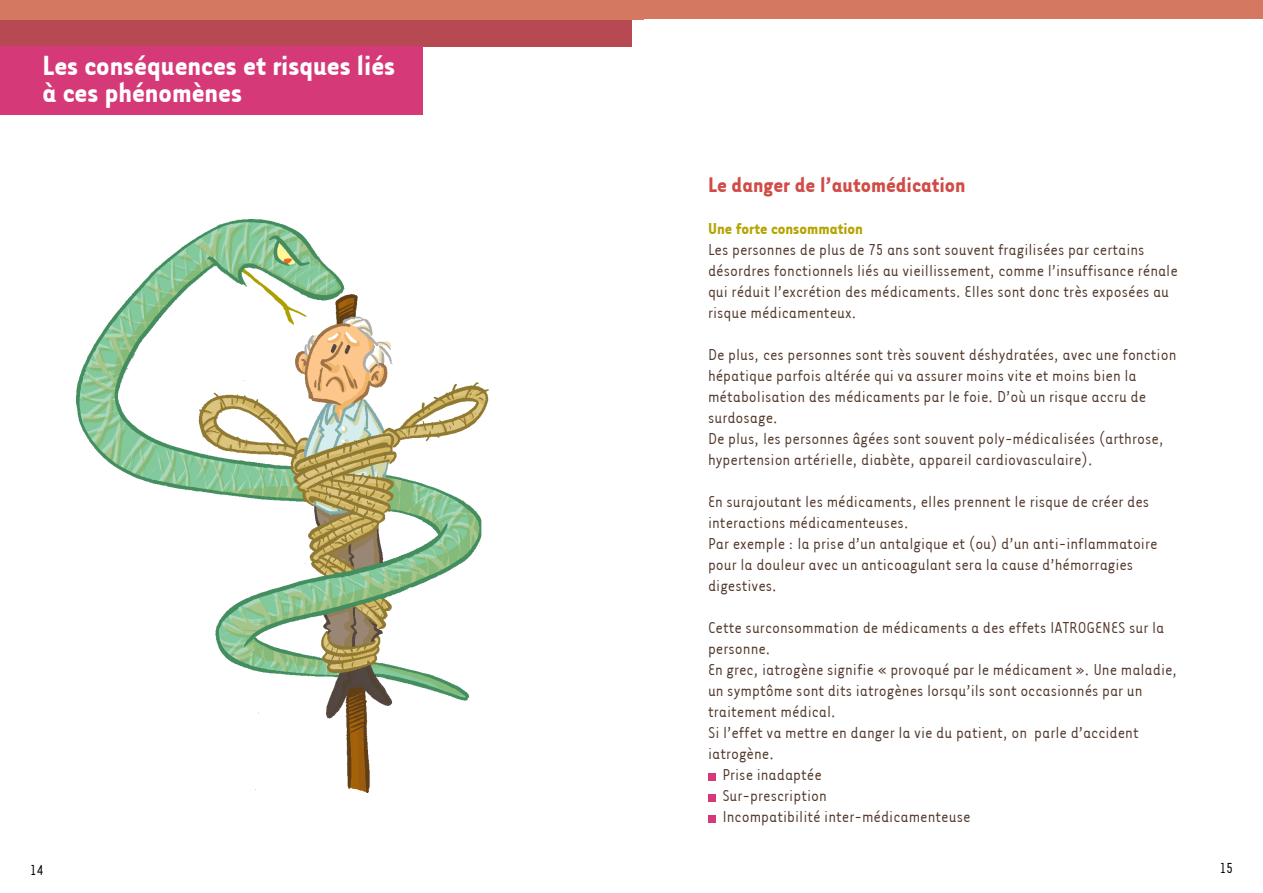
<style>
.page{position:relative;width:1263px;height:893px;background:#fff}
.page>*{position:absolute;margin:0;border:0;box-sizing:border-box;transform-origin:0 0}
.t1{font:700 31.5px/27px "Tarzana Narrow";color:#fff}
._4-Nom_contact_orang{font:700 24px "Tarzana Narrow";color:#d14b47}
._4-Nom_contact_orang-2{font:18px/21px "Tarzana Narrow";color:#503629}
._4-Nom_contact_orang-3{font:700 18px "Tarzana Narrow";color:#b4a400}
.t2{font:16.5px "Tarzana Narrow";color:#000}
</style>
<div class="page">
<div style="left:0;top:0;width:631px;height:47px;background:#b64952"></div>
<div style="left:0;top:0;width:643px;height:19px;background:#d47861"></div>
<div style="left:631px;top:0;width:632px;height:19px;background:#d47861"></div>
<div style="left:0;top:47px;width:422px;height:68px;background:#d53977"></div>
<div style="left:708px;top:773px;width:7px;height:7px;background:#d53977"></div>
<div style="left:708px;top:794px;width:7px;height:7px;background:#d53977"></div>
<div style="left:708px;top:815px;width:7px;height:7px;background:#d53977"></div>
<img style="left:77px;top:219px;width:412px;height:574px">
<p class="t1" style="left:43px;top:51px;width:354px">Les conséquences et risques liés à ces phénomènes</p>
<p class="_4-Nom_contact_orang" style="left:708px;top:170px;width:259px">Le danger de l’automédication</p>
<p class="_4-Nom_contact_orang-3" style="left:708px;top:218px;width:157px">Une forte consommation</p>
<p class="_4-Nom_contact_orang-2" style="left:708px;top:239px;width:471px">Les personnes de plus de 75 ans sont souvent fragilisées par certains désordres fonctionnels liés au vieillissement, comme l’insuffisance rénale qui réduit l’excrétion des médicaments. Elles sont donc très exposées au risque médicamenteux.</p>
<p class="_4-Nom_contact_orang-2" style="left:708px;top:344px;width:470px">De plus, ces personnes sont très souvent déshydratées, avec une fonction hépatique parfois altérée qui va assurer moins vite et moins bien la métabolisation des médicaments par le foie. D’où un risque accru de surdosage.</p>
<p class="_4-Nom_contact_orang-2" style="left:708px;top:428px;width:457px">De plus, les personnes âgées sont souvent poly-médicalisées (arthrose, hypertension artérielle, diabète, appareil cardiovasculaire).</p>
<p class="_4-Nom_contact_orang-2" style="left:708px;top:491px;width:443px">En surajoutant les médicaments, elles prennent le risque de créer des interactions médicamenteuses.</p>
<p class="_4-Nom_contact_orang-2" style="left:708px;top:533px;width:451px">Par exemple : la prise d’un antalgique et (ou) d’un anti-inflammatoire pour la douleur avec un anticoagulant sera la cause d’hémorragies digestives.</p>
<p class="_4-Nom_contact_orang-2" style="left:708px;top:617px;width:458px">Cette surconsommation de médicaments a des effets IATROGENES sur la personne.</p>
<p class="_4-Nom_contact_orang-2" style="left:708px;top:659px;width:471px">En grec, iatrogène signifie « provoqué par le médicament ». Une maladie, un symptôme sont dits iatrogènes lorsqu’ils sont occasionnés par un traitement médical.</p>
<p class="_4-Nom_contact_orang-2" style="left:708px;top:722px;width:432px">Si l’effet va mettre en danger la vie du patient, on parle d’accident iatrogène.</p>
<p class="_4-Nom_contact_orang-2" style="left:722px;top:764px;width:101px">Prise inadaptée</p>
<p class="_4-Nom_contact_orang-2" style="left:722px;top:785px;width:106px">Sur-prescription</p>
<p class="_4-Nom_contact_orang-2" style="left:722px;top:806px;width:250px">Incompatibilité inter-médicamenteuse</p>
<p class="t2" style="left:30px;top:860px;width:15px">14</p>
<p class="t2" style="left:1219px;top:858px;width:15px">15</p>
</div>
